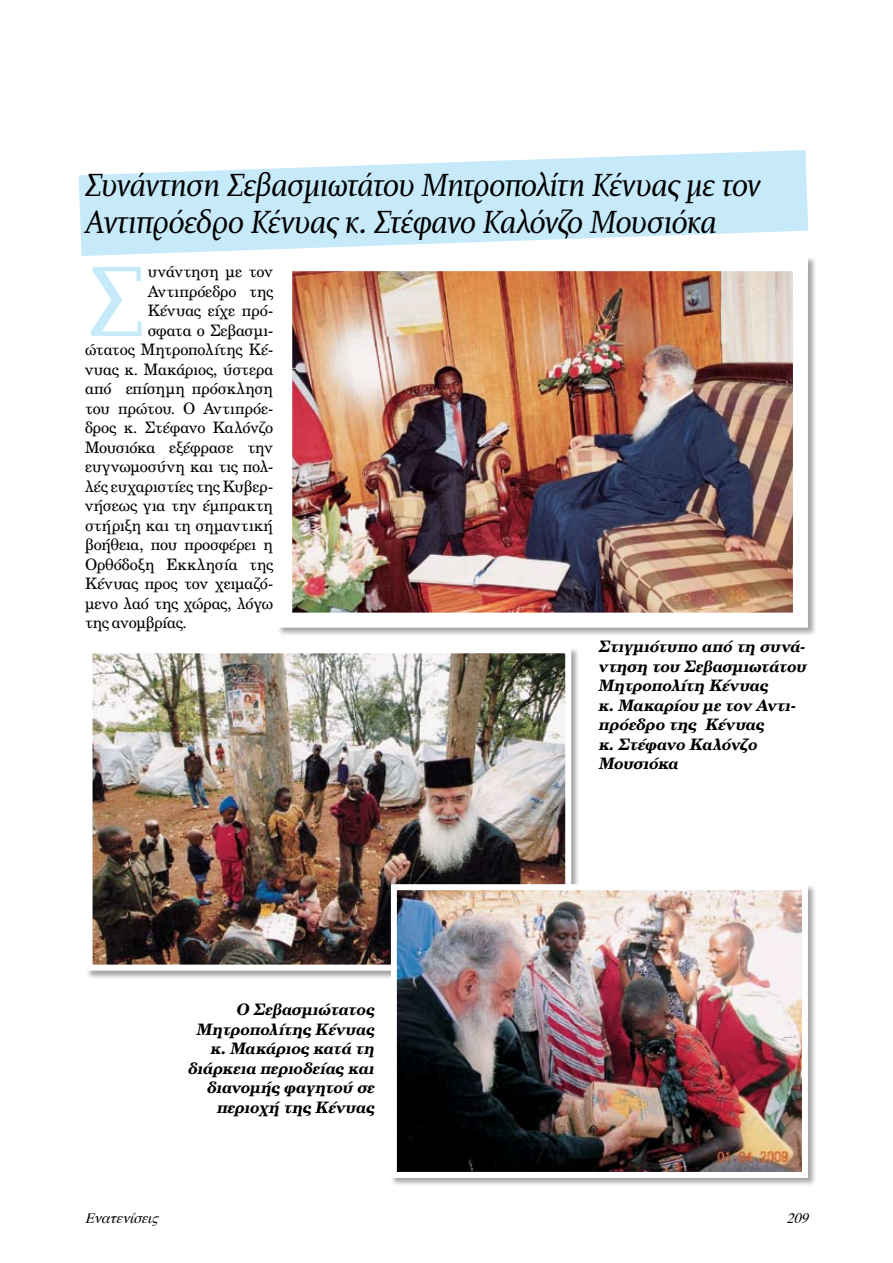
<style>
.page{position:relative;width:893px;height:1263px;background:#fff}
.page>*{position:absolute;margin:0;border:0;box-sizing:border-box;transform-origin:0 0}
.t1{font:102.9px "PF Diplomat";color:#c7eafb}
.t2{font:italic 33px/37.5px "PF Diplomat";letter-spacing:-.025em;color:#000}
.t3{font:15.75px "UB Century";letter-spacing:-.015em;color:#000}
.t4{font:italic 15.75px/19.5px "UB Century Bold";letter-spacing:.015em;color:#000}
.t5{font:italic 14.25px "Times";color:#000}
</style>
<div class="page">
<svg style="left:79px;top:150px;width:729px;height:106px;fill:#c7eafb"></svg>
<div style="left:86px;top:646px;width:495px;height:334px;background:#000;opacity:.35"></div>
<img style="left:94px;top:654px;width:470px;height:309px">
<div style="left:87px;top:647px;width:484px;height:323px;border:6px solid #fff"></div>
<div style="left:276px;top:255px;width:541px;height:382px;background:#000;opacity:.35"></div>
<img style="left:293px;top:272px;width:499px;height:340px">
<div style="left:390px;top:883px;width:428px;height:305px;background:#000;opacity:.35"></div>
<img style="left:398px;top:891px;width:403px;height:280px">
<div style="left:391px;top:884px;width:417px;height:294px;border:6px solid #fff"></div>
<h2 class="t2" style="left:85px;top:167px;width:678px">Συνάντηση Σεβασμιωτάτου Μητροπολίτη Κένυας με τον<br>Αντιπρόεδρο Κένυας κ. Στέφανο Καλόνζο Μουσιόκα</h2>
<h1 class="t1" style="left:85px;top:248px;width:62px">Σ</h1>
<p class="t3" style="left:148px;top:262px;width:127px">υνάντηση με τον</p>
<p class="t3" style="left:148px;top:282px;width:127px">Αντιπρόεδρο της</p>
<p class="t3" style="left:148px;top:301px;width:127px">Κένυας είχε πρό-</p>
<p class="t3" style="left:148px;top:321px;width:127px">σφατα ο Σεβασμι-</p>
<p class="t3" style="left:85px;top:340px;width:190px">ώτατος Μητροπολίτης Κέ-</p>
<p class="t3" style="left:85px;top:360px;width:190px">νυας κ. Μακάριος, ύστερα</p>
<p class="t3" style="left:85px;top:379px;width:190px">από επίσημη πρόσκληση</p>
<p class="t3" style="left:85px;top:399px;width:190px">του πρώτου. Ο Αντιπρόε-</p>
<p class="t3" style="left:85px;top:418px;width:190px">δρος κ. Στέφανο Καλόνζο</p>
<p class="t3" style="left:85px;top:438px;width:190px">Μουσιόκα εξέφρασε την</p>
<p class="t3" style="left:85px;top:457px;width:190px">ευγνωμοσύνη και τις πολ-</p>
<p class="t3" style="left:85px;top:477px;width:190px">λές ευχαριστίες της Κυβερ-</p>
<p class="t3" style="left:85px;top:496px;width:190px">νήσεως για την έμπρακτη</p>
<p class="t3" style="left:85px;top:516px;width:190px">στήριξη και τη σημαντική</p>
<p class="t3" style="left:85px;top:535px;width:190px">βοήθεια, που προσφέρει η</p>
<p class="t3" style="left:85px;top:555px;width:190px">Ορθόδοξη Εκκλησία της</p>
<p class="t3" style="left:85px;top:574px;width:190px">Κένυας προς τον χειμαζό-</p>
<p class="t3" style="left:85px;top:594px;width:190px">μενο λαό της χώρας, λόγω</p>
<p class="t3" style="left:85px;top:613px;width:103px">της ανομβρίας.</p>
<p class="t4" style="left:188px;top:999px;width:191px;text-align:right">Ο Σεβασμιώτατος<br>Μητρ οπολίτης Κένυας κ. Μακάριος κατά τη διάρκεια περιοδείας και διανομής φαγητού σε περιοχή της Κένυας</p>
<p class="t4" style="left:598px;top:636px;width:213px">Στιγμιότυπο από τη συνά&shy;ντηση του Σεβασμιωτάτου<br>Μητρ οπολίτη Κένυας<br>κ. Μακαρίου με τον Αντι&shy;πρ όεδρ ο της Κένυας<br>κ. Στέφανο Καλόνζο<br>Μουσιόκα</p>
<p class="t5" style="left:85px;top:1204px;width:81px">Eνατενίσεις</p>
<p class="t5" style="left:786px;top:1204px;width:29px">209</p>
</div>
